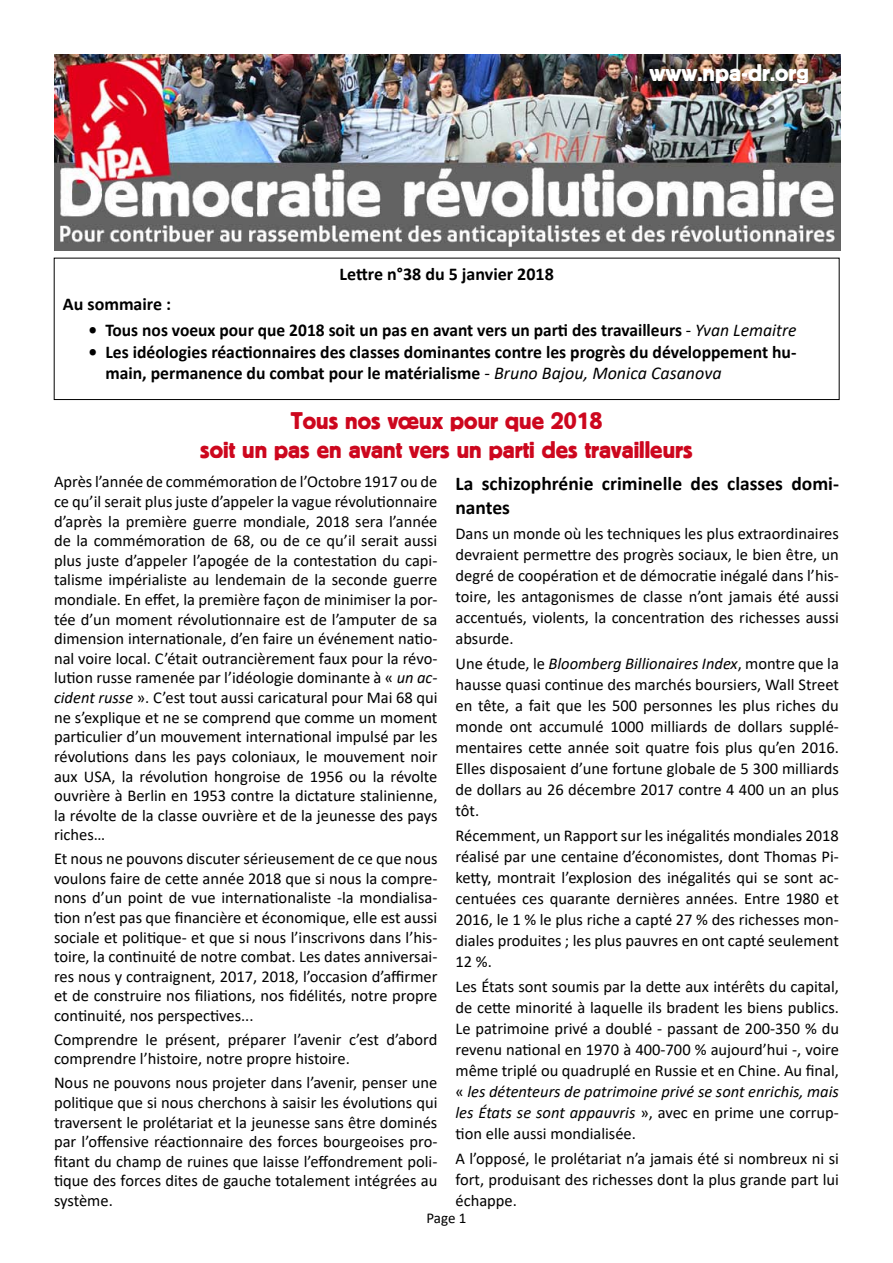
<style>
.page{position:relative;width:893px;height:1263px;background:#fff}
.page>*{position:absolute;margin:0;border:0;box-sizing:border-box;transform-origin:0 0}
.t1{font:24px/28.8px "Block BE";color:#cd071e;text-align:center}
.t2{font:24px "Block BE";color:#fff}
.t3{font:700 19.5px/24.6px "Calibri";color:#000}
.t4{font:700 18px/21.6px "Calibri";color:#000}
.t5{font:16.5px/19.6px "Calibri";color:#000;text-align:justify}
.t6{font:15px "Calibri";color:#000}
.s1{font-weight:400}
.s2{font-weight:400;font-style:italic}
.s3{font-style:italic}
</style>
<div class="page">
<img style="left:54px;top:54px;width:787px;height:197px">
<div style="left:54px;top:258px;width:785px;height:142px;border:1px solid #000"></div>
<p class="t4" style="left:340px;top:263px;width:216px">Lettre n°38 du 5 janvier 2018</p>
<h1 class="t2" style="left:649px;top:59px;width:161px">www.npa-dr.org</h1>
<p class="t4" style="left:63px;top:293px;width:110px">Au sommaire :</p>
<p class="t4" style="left:88px;top:319px;width:710px">• Tous nos voeux pour que 2018 soit un pas en avant vers un parti des travailleurs <span class="s1">-</span> <span class="s2">Yvan Lemaitre</span></p>
<p class="t4" style="left:105px;top:341px;width:693px;text-indent:-17px">• Les idéologies réactionnaires des classes dominantes contre les progrès du développement hu&shy;main, permanence du combat pour le matérialisme <span class="s2">- Bruno Bajou, Monica Casanova</span></p>
<h1 class="t1" style="left:200px;top:406px;width:494px">Tous nos vœux pour que 2018<br>soit un pas en avant vers un parti des travailleurs</h1>
<p class="t5" style="left:54px;top:472px;width:385px">Après l’année de commémoration de l’Octobre 1917 ou de ce qu’il serait plus juste d’appeler la vague révolutionnaire d’après la première guerre mondiale, 2018 sera l’année de la commémoration de 68, ou de ce qu’il serait aussi plus juste d’appeler l’apogée de la contestation du capi&shy;talisme impérialiste au lendemain de la seconde guerre mondiale. En effet, la première façon de minimiser la por&shy;tée d’un moment révolutionnaire est de l’amputer de sa dimension internationale, d’en faire un événement natio&shy;nal voire local. C’était outrancièrement faux pour la révo&shy;lution russe ramenée par l’idéologie dominante à « <span class="s3">un ac&shy;cident russe</span> ». C’est tout aussi caricatural pour Mai 68 qui ne s’explique et ne se comprend que comme un moment particulier d’un mouvement international impulsé par les révolutions dans les pays coloniaux, le mouvement noir aux USA, la révolution hongroise de 1956 ou la révolte ouvrière à Berlin en 1953 contre la dictature stalinienne, la révolte de la classe ouvrière et de la jeunesse des pays riches…</p>
<p class="t5" style="left:54px;top:848px;width:385px">Et nous ne pouvons discuter sérieusement de ce que nous voulons faire de cette année 2018 que si nous la compre&shy;nons d’un point de vue internationaliste -la mondialisa&shy;tion n’est pas que financière et économique, elle est aussi sociale et politique- et que si nous l’inscrivons dans l’his&shy;toire, la continuité de notre combat. Les dates anniversai&shy;res nous y contraignent, 2017, 2018, l’occasion d’affirmer et de construire nos filiations, nos fidélités, notre propre continuité, nos perspectives...</p>
<p class="t5" style="left:54px;top:1029px;width:385px">Comprendre le présent, préparer l’avenir c’est d’abord comprendre l’histoire, notre propre histoire.</p>
<p class="t5" style="left:54px;top:1072px;width:385px">Nous ne pouvons nous projeter dans l’avenir, penser une politique que si nous cherchons à saisir les évolutions qui traversent le prolétariat et la jeunesse sans être dominés par l’offensive réactionnaire des forces bourgeoises pro&shy;fitant du champ de ruines que laisse l’effondrement poli&shy;tique des forces dites de gauche totalement intégrées au système.</p>
<p class="t3" style="left:455px;top:471px;width:385px">La schizophrénie criminelle des classes domi&shy;nantes</p>
<p class="t5" style="left:455px;top:523px;width:385px;line-height:21px">Dans un monde où les techniques les plus extraordinaires devraient permettre des progrès sociaux, le bien être, un degré de coopération et de démocratie inégalé dans l’his&shy;toire, les antagonismes de classe n’ont jamais été aussi accentués, violents, la concentration des richesses aussi absurde.</p>
<p class="t5" style="left:455px;top:653px;width:385px;line-height:21px">Une étude, le <span class="s3">Bloomberg Billionaires Index</span>, montre que la hausse quasi continue des marchés boursiers, Wall Street en tête, a fait que les 500 personnes les plus riches du monde ont accumulé 1000 milliards de dollars supplé&shy;mentaires cette année soit quatre fois plus qu’en 2016.<br>Elles disposaient d’une fortune globale de 5 300 milliards de dollars au 26 décembre 2017 contre 4 400 un an plus tôt.</p>
<p class="t5" style="left:455px;top:825px;width:385px;line-height:21px">Récemment, un Rapport sur les inégalités mondiales 2018 réalisé par une centaine d’économistes, dont Thomas Pi&shy;ketty, montrait l’explosion des inégalités qui se sont ac&shy;centuées ces quarante dernières années. Entre 1980 et 2016, le 1 % le plus riche a capté 27 % des richesses mon&shy;diales produites ; les plus pauvres en ont capté seulement 12 %.</p>
<p class="t5" style="left:455px;top:976px;width:385px;line-height:21px">Les États sont soumis par la dette aux intérêts du capital, de cette minorité à laquelle ils bradent les biens publics.<br>Le patrimoine privé a doublé - passant de 200-350 % du revenu national en 1970 à 400-700 % aujourd’hui -, voire même triplé ou quadruplé en Russie et en Chine. Au final, « <span class="s3">les détenteurs de patrimoine privé se sont enrichis, mais les États se sont appauvris</span> », avec en prime une corrup&shy;tion elle aussi mondialisée.</p>
<p class="t5" style="left:455px;top:1148px;width:385px;line-height:21px">A l’opposé, le prolétariat n’a jamais été si nombreux ni si fort, produisant des richesses dont la plus grande part lui échappe.</p>
<p class="t6" style="left:426px;top:1208px;width:42px">Page 1</p>
</div>
